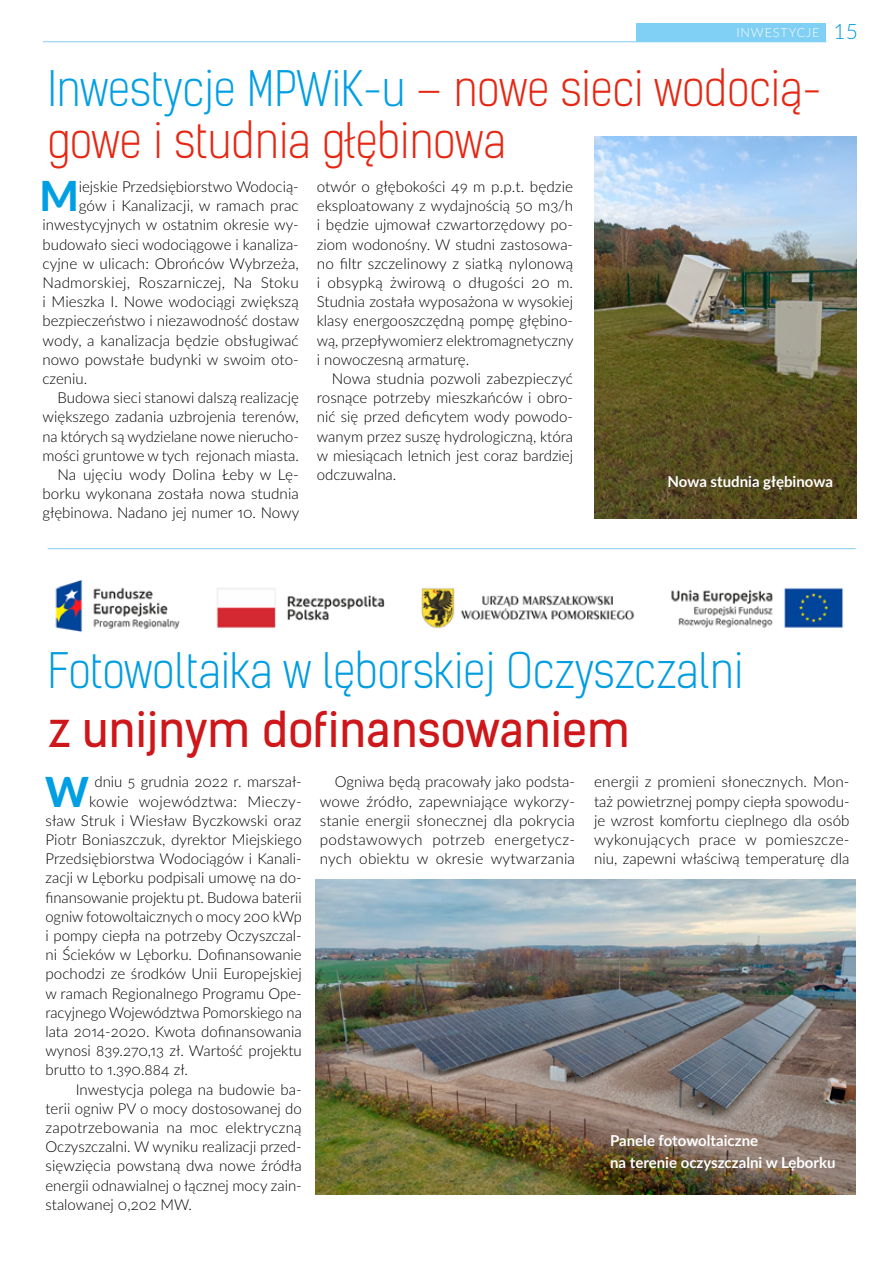
<style>
.page{position:relative;width:893px;height:1263px;background:#fff}
.page>*{position:absolute;margin:0;border:0;box-sizing:border-box;transform-origin:0 0}
.t1{font:300 46.5px/51px "Kelson Sans";color:#e52713}
.t2{font:300 46.5px "Kelson Sans";color:#009de0}
.t3{font:46.5px "Kelson Sans";color:#cd171a}
.t4{font:800 41.4px "Lato";color:#009fe3}
.t5{font:300 15px/19.2px "Lato";color:#000;text-align:justify}
.t6{font:700 15px/22.2px "Lato";color:#fff}
.t7{font:300 15px "Lato";letter-spacing:.02em;color:#000}
.t8{font:300 12.6px "Lato";letter-spacing:.07em;color:#fff}
.s1{font-size:21px;color:#0097d9}
.s2{color:#009fe3}
</style>
<div class="page">
<hr style="left:43px;top:41px;width:783px;height:1px;background:#80cff5">
<div style="left:636px;top:23px;width:190px;height:19px;background:#80cff5"></div>
<hr style="left:48px;top:548px;width:808px;height:1px;background:#80cff5">
<img style="left:595px;top:136px;width:261px;height:382px">
<img style="left:55px;top:579px;width:788px;height:53px">
<img style="left:316px;top:880px;width:540px;height:315px">
<p class="t8" style="left:736px;top:24px;width:123px">INWESTYCJE <span class="s1">15</span></p>
<h1 class="t1" style="left:48px;top:65px;width:775px"><span class="s2">Inwestycje MPWiK-u</span> – nowe sieci wodocią&shy;gowe i studnia głębinowa</h1>
<h2 class="t4" style="left:39px;top:165px;width:41px">M</h2>
<p class="t5" style="left:79px;top:176px;width:222px">iejskie Przedsiębiorstwo Wodocią-</p>
<p class="t5" style="left:79px;top:196px;width:222px">gów i Kanalizacji, w ramach prac</p>
<p class="t5" style="left:43px;top:215px;width:258px">inwestycyjnych w ostatnim okresie wy-</p>
<p class="t5" style="left:43px;top:234px;width:258px">budowało sieci wodociągowe i kanaliza-</p>
<p class="t5" style="left:43px;top:253px;width:258px">cyjne w ulicach: Obrońców Wybrzeża,</p>
<p class="t5" style="left:43px;top:272px;width:258px">Nadmorskiej, Roszarniczej, Na Stoku</p>
<p class="t5" style="left:43px;top:292px;width:258px">i Mieszka I. Nowe wodociągi zwiększą</p>
<p class="t5" style="left:43px;top:311px;width:258px">bezpieczeństwo i niezawodność dostaw</p>
<p class="t5" style="left:43px;top:330px;width:258px">wody, a kanalizacja będzie obsługiwać</p>
<p class="t5" style="left:43px;top:349px;width:258px">nowo powstałe budynki w swoim oto-</p>
<p class="t5" style="left:43px;top:368px;width:46px">czeniu.</p>
<p class="t5" style="left:58px;top:388px;width:243px">Budowa sieci stanowi dalszą realizację</p>
<p class="t5" style="left:43px;top:407px;width:258px">większego zadania uzbrojenia terenów,</p>
<p class="t5" style="left:43px;top:426px;width:258px">na których są wydzielane nowe nierucho-</p>
<p class="t5" style="left:43px;top:445px;width:258px">mości gruntowe w tych rejonach miasta.</p>
<p class="t5" style="left:58px;top:464px;width:243px">Na ujęciu wody Dolina Łeby w Lę-</p>
<p class="t5" style="left:43px;top:484px;width:258px">borku wykonana została nowa studnia</p>
<p class="t5" style="left:43px;top:503px;width:258px">głębinowa. Nadano jej numer 10. Nowy</p>
<p class="t5" style="left:317px;top:176px;width:258px">otwór o głębokości 49 m p.p.t. będzie eksploatowany z wydajnością 50 m3/h i będzie ujmował czwartorzędowy po&shy;ziom wodonośny. W studni zastosowa&shy;no filtr szczelinowy z siatką nylonową i obsypką żwirową o długości 20 m.<br>Studnia została wyposażona w wysokiej klasy energooszczędną pompę głębino&shy;wą, przepływomierz elektromagnetyczny i nowoczesną armaturę.</p>
<p class="t5" style="left:317px;top:368px;width:258px;text-indent:15px">Nowa studnia pozwoli zabezpieczyć rosnące potrzeby mieszkańców i obro&shy;nić się przed deficytem wody powodo&shy;wanym przez suszę hydrologiczną, która w miesiącach letnich jest coraz bardziej odczuwalna.</p>
<p class="t6" style="left:668px;top:469px;width:167px">Nowa studnia głębinowa</p>
<h1 class="t2" style="left:48px;top:643px;width:697px">Fotowoltaika w lęborskiej Oczyszczalni</h1>
<h1 class="t3" style="left:48px;top:701px;width:584px">z unijnym dofinansowaniem</h1>
<h2 class="t4" style="left:45px;top:761px;width:45px">W</h2>
<p class="t5" style="left:94px;top:772px;width:209px">dniu 5 grudnia 2022 r. marszał-</p>
<p class="t5" style="left:320px;top:772px;width:257px;text-indent:15px">Ogniwa będą pracowały jako podsta&shy;wowe źródło, zapewniające wykorzy&shy;stanie energii słonecznej dla pokrycia podstawowych potrzeb energetycz&shy;nych obiektu w okresie wytwarzania</p>
<p class="t5" style="left:594px;top:772px;width:257px">energii z promieni słonecznych. Mon&shy;taż powietrznej pompy ciepła spowodu&shy;je wzrost komfortu cieplnego dla osób wykonujących prace w pomieszcze&shy;niu, zapewni właściwą temperaturę dla</p>
<p class="t7" style="left:89px;top:791px;width:214px">kowie województwa: Mieczy-</p>
<p class="t5" style="left:45px;top:810px;width:258px">sław Struk i Wiesław Byczkowski oraz</p>
<p class="t5" style="left:45px;top:829px;width:258px">Piotr Boniaszczuk, dyrektor Miejskiego</p>
<p class="t5" style="left:45px;top:848px;width:258px">Przedsiębiorstwa Wodociągów i Kanali-</p>
<p class="t5" style="left:45px;top:868px;width:258px">zacji w Lęborku podpisali umowę na do-</p>
<p class="t5" style="left:45px;top:887px;width:258px">finansowanie projektu pt. Budowa baterii</p>
<p class="t5" style="left:45px;top:906px;width:258px">ogniw fotowoltaicznych o mocy 200 kWp</p>
<p class="t5" style="left:45px;top:925px;width:258px">i pompy ciepła na potrzeby Oczyszczal-</p>
<p class="t5" style="left:45px;top:944px;width:258px">ni Ścieków w Lęborku. Dofinansowanie</p>
<p class="t5" style="left:45px;top:964px;width:258px">pochodzi ze środków Unii Europejskiej</p>
<p class="t5" style="left:45px;top:983px;width:258px">w ramach Regionalnego Programu Ope-</p>
<p class="t5" style="left:45px;top:1002px;width:258px">racyjnego Województwa Pomorskiego na</p>
<p class="t5" style="left:45px;top:1021px;width:258px">lata 2014-2020. Kwota dofinansowania</p>
<p class="t5" style="left:45px;top:1040px;width:258px">wynosi 839.270,13 zł. Wartość projektu</p>
<p class="t5" style="left:45px;top:1060px;width:144px">brutto to 1.390.884 zł.</p>
<p class="t5" style="left:76px;top:1079px;width:228px">Inwestycja polega na budowie ba-</p>
<p class="t5" style="left:45px;top:1098px;width:258px">terii ogniw PV o mocy dostosowanej do</p>
<p class="t5" style="left:45px;top:1117px;width:258px">zapotrzebowania na moc elektryczną</p>
<p class="t5" style="left:45px;top:1136px;width:258px">Oczyszczalni. W wyniku realizacji przed-</p>
<p class="t5" style="left:45px;top:1156px;width:258px">sięwzięcia powstaną dwa nowe źródła</p>
<p class="t5" style="left:45px;top:1175px;width:258px">energii odnawialnej o łącznej mocy zain-</p>
<p class="t5" style="left:45px;top:1194px;width:148px">stalowanej 0,202 MW.</p>
<p class="t6" style="left:610px;top:1129px;width:227px">Panele fotowoltaiczne<br>na terenie oczyszczalni w Lęborku</p>
</div>
